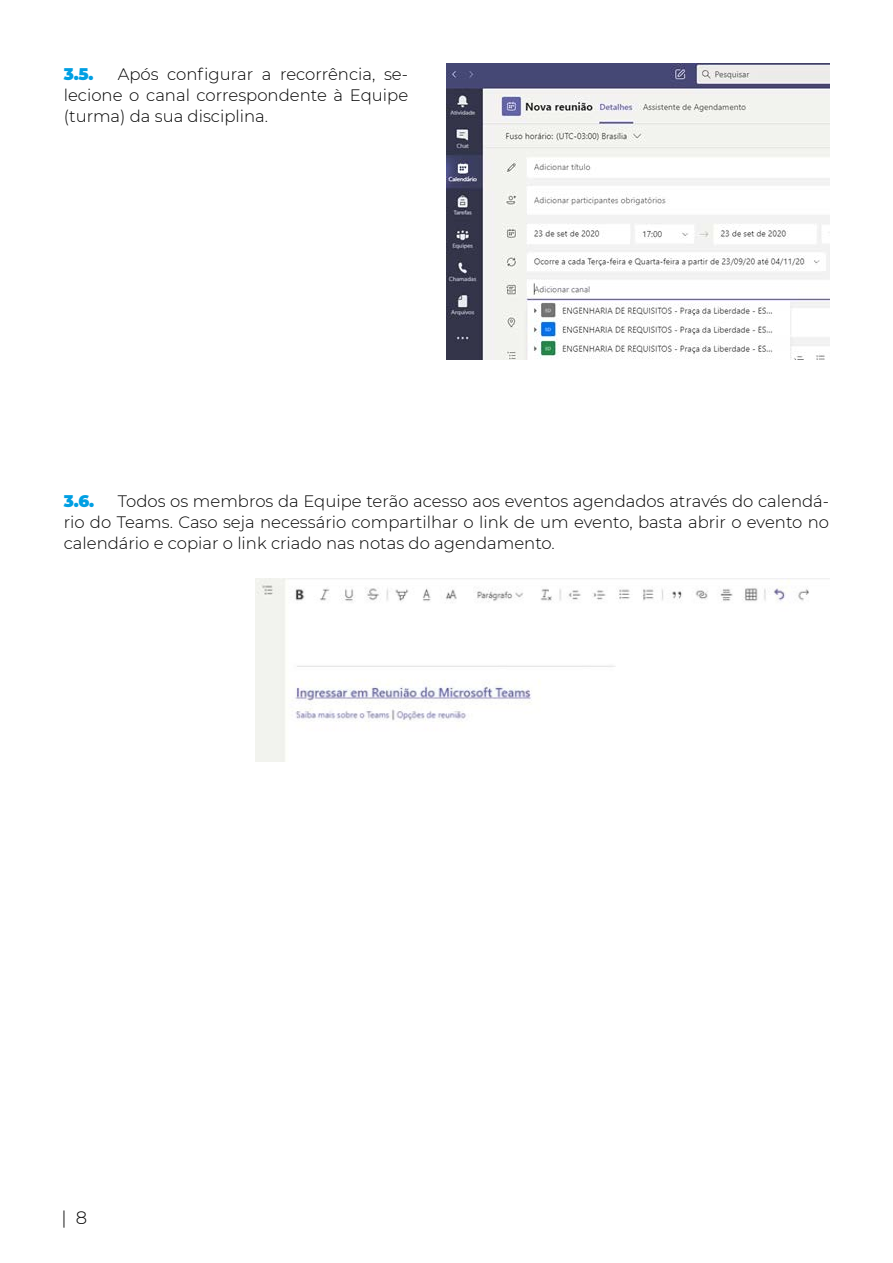
<style>
.page{position:relative;width:893px;height:1263px;background:#fff}
.page>*{position:absolute;margin:0;border:0;box-sizing:border-box;transform-origin:0 0}
.t1{font:300 18px "Montserrat";color:#000}
.t2{font:300 16.5px/21px "Montserrat";color:#000;text-align:justify}
.t3{font:900 16.5px "Montserrat";color:#009fe3}
</style>
<div class="page">
<img style="left:446px;top:64px;width:383px;height:296px">
<img style="left:255px;top:579px;width:554px;height:182px">
<p class="t2" style="left:64px;top:63px;width:346px;text-indent:54px">Após configurar a recorrência, se&shy;lecione o canal correspondente à Equipe (turma) da sua disciplina.</p>
<p class="t3" style="left:64px;top:62px;width:31px">3.5.</p>
<p class="t2" style="left:64px;top:490px;width:767px;text-indent:54px">Todos os membros da Equipe terão acesso aos eventos agendados através do calendá&shy;rio do Teams. Caso seja necessário compartilhar o link de um evento, basta abrir o evento no calendário e copiar o link criado nas notas do agendamento.</p>
<p class="t3" style="left:64px;top:489px;width:32px">3.6.</p>
<p class="t1" style="left:61px;top:1206px;width:27px">| 8</p>
</div>
